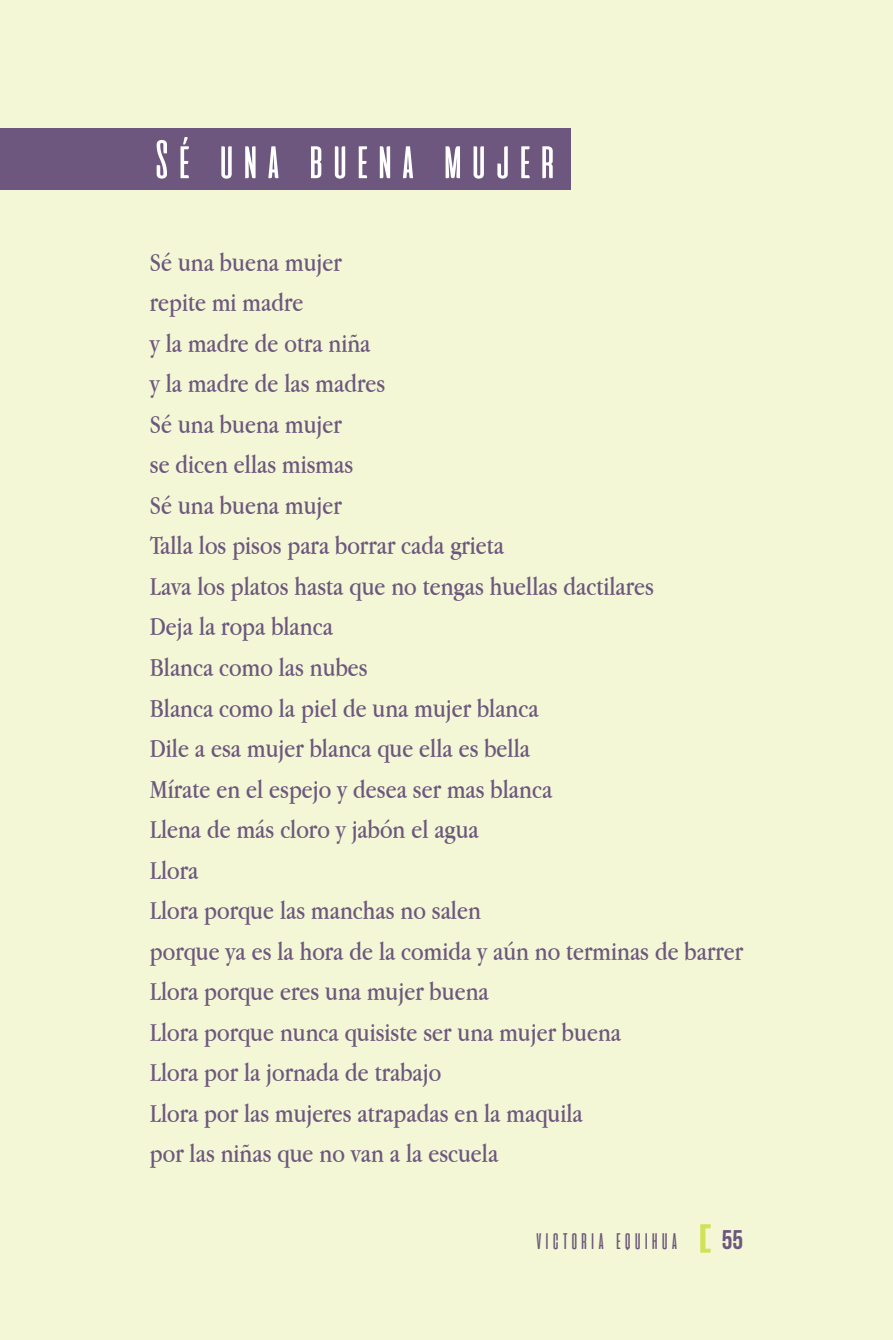
<style>
.page{position:relative;width:893px;height:1340px;background:#fff}
.page>*{position:absolute;margin:0;border:0;box-sizing:border-box;transform-origin:0 0}
.t1{font:54px "aliensandcows";color:#fff}
.t2{font:27px/40.5px "Apple Garamond";color:#6d577e}
.t3{font:27px "Bebas Neue";color:#6d577e}
.t4{font:22.5px "aliensandcows";color:#6d577e}
</style>
<div class="page">
<div style="left:0;top:0;width:893px;height:1339px;background:#f3f7d5"></div>
<svg style="left:700px;top:1224px;width:11px;height:28px"></svg>
<div style="left:0;top:128px;width:571px;height:61px;background:#6d577e"></div>
<h1 class="t1" style="left:150px;top:131px;width:411px">Sé una buena mujer</h1>
<p class="t2" style="left:150px;top:241px;width:595px">Sé una buena mujer<br>repite mi madre<br>y la madre de otra niña<br>y la madre de las madres<br>Sé una buena mujer<br>se dicen ellas mismas<br>Sé una buena mujer<br>Talla los pisos para borrar cada grieta<br>Lava los platos hasta que no tengas huellas dactilares<br>Deja la ropa blanca<br>Blanca como las nubes<br>Blanca como la piel de una mujer blanca<br>Dile a esa mujer blanca que ella es bella<br>Mírate en el espejo y desea ser mas blanca<br>Llena de más cloro y jabón el agua<br>Llora<br>Llora porque las manchas no salen<br>porque ya es la hora de la comida y aún no terminas de barrer<br>Llora porque eres una mujer buena<br>Llora porque nunca quisiste ser una mujer buena<br>Llora por la jornada de trabajo<br>Llora por las mujeres atrapadas en la maquila<br>por las niñas que no van a la escuela</p>
<p class="t4" style="left:534px;top:1228px;width:147px">VICTORIA EQUIHUA</p>
<p class="t3" style="left:722px;top:1224px;width:23px">55</p>
</div>
